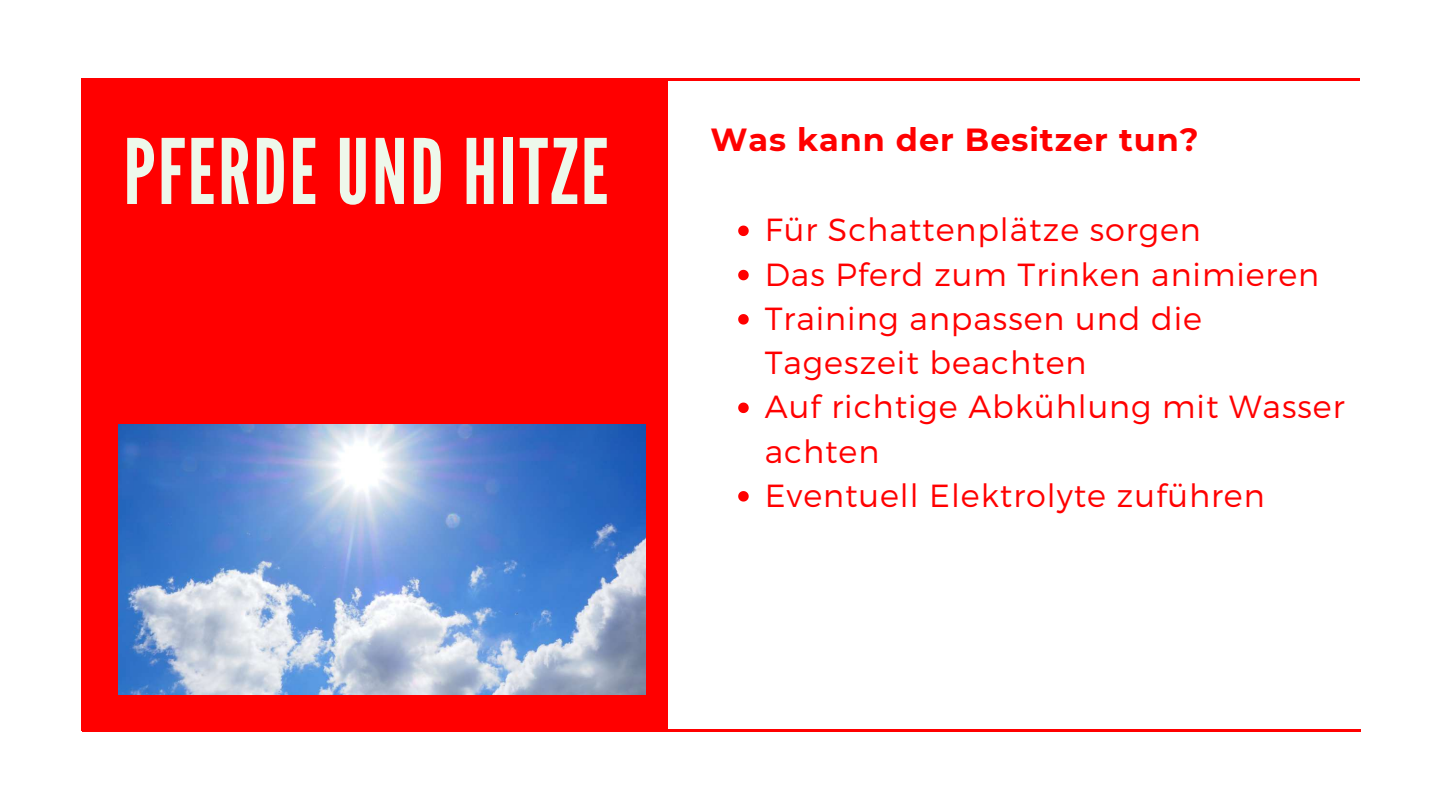
<style>
.page{position:relative;width:1440px;height:810px;background:#fff}
.page>*{position:absolute;margin:0;border:0;box-sizing:border-box;transform-origin:0 0}
.t1{font:90px "League Gothic";letter-spacing:.03em;color:#eef8eb}
.t2{font:300 32px/44.2px "Montserrat";letter-spacing:.03em;color:#f00}
.t3{font:700 32px "Montserrat";letter-spacing:.03em;color:#f00}
</style>
<div class="page">
<hr style="left:83px;top:729px;width:1278px;height:3px;background:#f00">
<hr style="left:81px;top:78px;width:1278px;height:3px;background:#f00">
<div style="left:81px;top:79px;width:587px;height:652px;background:#f00"></div>
<svg style="left:738px;top:226px;width:11px;height:10px"></svg>
<svg style="left:738px;top:270px;width:11px;height:10px"></svg>
<svg style="left:738px;top:314px;width:11px;height:11px"></svg>
<svg style="left:738px;top:403px;width:11px;height:10px"></svg>
<svg style="left:738px;top:491px;width:11px;height:11px"></svg>
<img style="left:119px;top:424px;width:527px;height:271px">
<h1 class="t1" style="left:124px;top:118px;width:486px">PFERDE UND HITZE</h1>
<p class="t3" style="left:710px;top:117px;width:490px">Was kann der Besitzer tun?</p>
<p class="t2" style="left:765px;top:207px;width:581px">Für Schattenplätze sorgen<br>Das Pferd zum Trinken animieren<br>Training anpassen und die<br>Tageszeit beachten<br>Auf richtige Abkühlung mit Wasser achten<br>Eventuell Elektrolyte zuführen</p>
</div>
